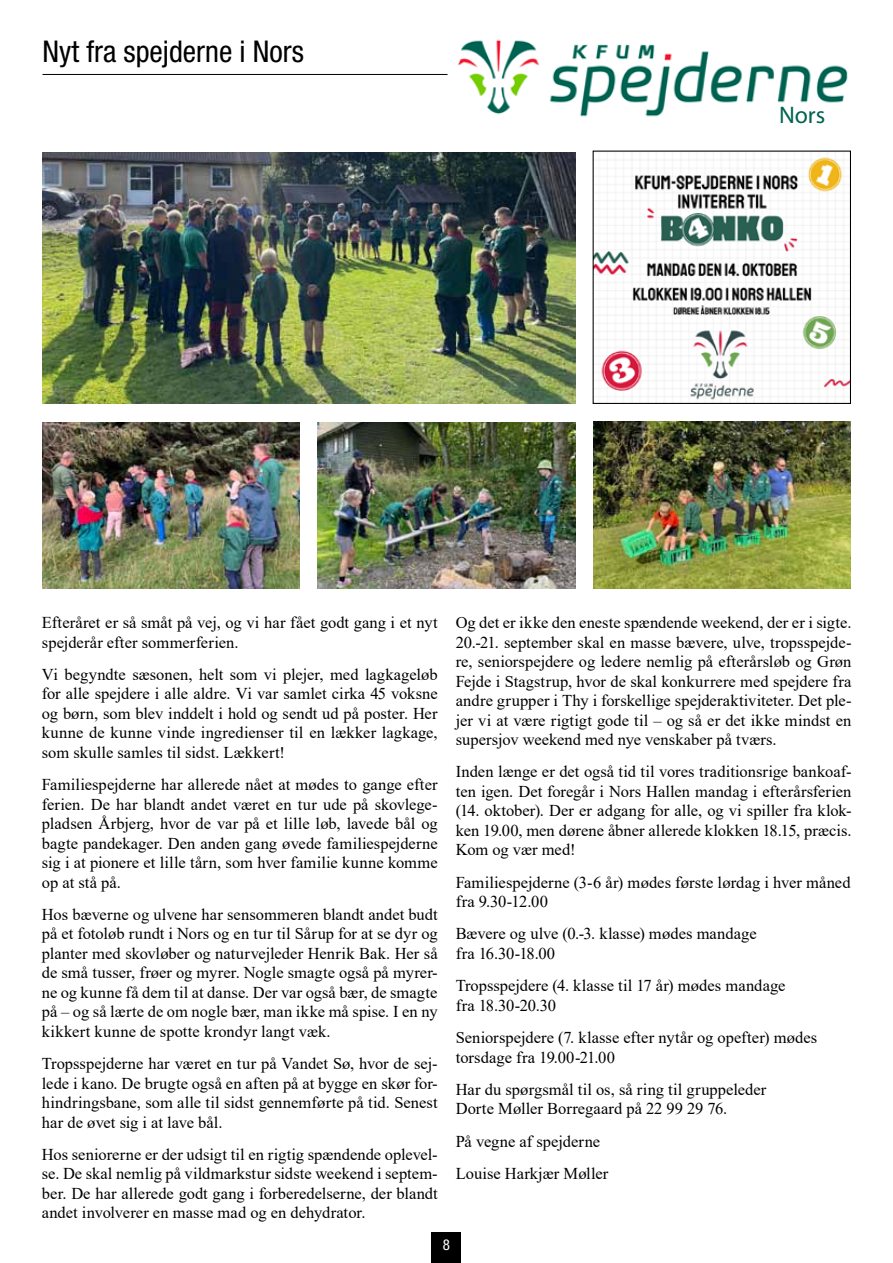
<style>
.page{position:relative;width:893px;height:1263px;background:#fff}
.page>*{position:absolute;margin:0;border:0;box-sizing:border-box;transform-origin:0 0}
.t1{font:condensed 30px "Helvetica Neue LT Std";color:#000}
.t2{font:24px "Myriad Pro";color:#006351}
.t3{font:16.5px/19.5px "Times New Roman";letter-spacing:.005em;color:#000}
.t4{font:condensed 15px "Helvetica Neue LT Std";color:#fff}
</style>
<div class="page">
<div style="left:432px;top:1232px;width:29px;height:31px;background:#000"></div>
<img style="left:457px;top:39px;width:391px;height:78px">
<hr style="left:43px;top:74px;width:405px;height:1px;background:#000">
<div style="left:674px;top:104px;width:172px;height:22px;background:#fff"></div>
<img style="left:43px;top:152px;width:532px;height:252px">
<img style="left:43px;top:422px;width:257px;height:167px">
<img style="left:318px;top:422px;width:257px;height:167px">
<img style="left:593px;top:422px;width:257px;height:166px">
<img style="left:595px;top:153px;width:254px;height:247px">
<div style="left:593px;top:151px;width:258px;height:253px;border:1px solid #000"></div>
<h1 class="t1" style="left:43px;top:34px;width:263px">Nyt fra spejderne i Nors</h1>
<h2 class="t2" style="left:779px;top:100px;width:48px">Nors</h2>
<p class="t3" style="left:42px;top:612px;width:397px">Efteråret er så småt på vej, og vi har fået godt gang i et nyt spejderår efter sommerferien.</p>
<p class="t3" style="left:42px;top:664px;width:397px;text-align:justify">Vi begyndte sæsonen, helt som vi plejer, med lagkageløb for alle spejdere i alle aldre. Vi var samlet cirka 45 voksne og børn, som blev inddelt i hold og sendt ud på poster. Her kunne de kunne vinde ingredienser til en lækker lagkage, som skulle samles til sidst. Lækkert!</p>
<p class="t3" style="left:42px;top:774px;width:397px;text-align:justify">Familiespejderne har allerede nået at mødes to gange efter ferien. De har blandt andet været en tur ude på skovlege&shy;pladsen Årbjerg, hvor de var på et lille løb, lavede bål og bagte pandekager. Den anden gang øvede familiespejderne sig i at pionere et lille tårn, som hver familie kunne komme op at stå på.</p>
<p class="t3" style="left:42px;top:904px;width:397px;text-align:justify">Hos bæverne og ulvene har sensommeren blandt andet budt på et fotoløb rundt i Nors og en tur til Sårup for at se dyr og planter med skovløber og naturvejleder Henrik Bak. Her så de små tusser, frøer og myrer. Nogle smagte også på myrer&shy;ne og kunne få dem til at danse. Der var også bær, de smagte på – og så lærte de om nogle bær, man ikke må spise. I en ny kikkert kunne de spotte krondyr langt væk.</p>
<p class="t3" style="left:42px;top:1053px;width:397px;text-align:justify">Tropsspejderne har været en tur på Vandet Sø, hvor de sej&shy;lede i kano. De brugte også en aften på at bygge en skør for&shy;hindringsbane, som alle til sidst gennemførte på tid. Senest har de øvet sig i at lave bål.</p>
<p class="t3" style="left:42px;top:1144px;width:397px;text-align:justify">Hos seniorerne er der udsigt til en rigtig spændende oplevel&shy;se. De skal nemlig på vildmarkstur sidste weekend i septem&shy;ber. De har allerede godt gang i forberedelserne, der blandt andet involverer en masse mad og en dehydrator.</p>
<p class="t3" style="left:456px;top:612px;width:397px;text-align:justify">Og det er ikke den eneste spændende weekend, der er i sigte.<br>20.-21. september skal en masse bævere, ulve, tropsspejde&shy;re, seniorspejdere og ledere nemlig på efterårsløb og Grøn Fejde i Stagstrup, hvor de skal konkurrere med spejdere fra andre grupper i Thy i forskellige spejderaktiviteter. Det ple&shy;jer vi at være rigtigt gode til – og så er det ikke mindst en supersjov weekend med nye venskaber på tværs.</p>
<p class="t3" style="left:456px;top:762px;width:397px;text-align:justify">Inden længe er det også tid til vores traditionsrige bankoaf&shy;ten igen. Det foregår i Nors Hallen mandag i efterårsferien (14. oktober). Der er adgang for alle, og vi spiller fra klok&shy;ken 19.00, men dørene åbner allerede klokken 18.15, præcis.<br>Kom og vær med!</p>
<p class="t3" style="left:456px;top:872px;width:396px">Familiespejderne (3-6 år) mødes første lørdag i hver måned fra 9.30-12.00</p>
<p class="t3" style="left:456px;top:924px;width:302px">Bævere og ulve (0.-3. klasse) mødes mandage fra 16.30-18.00</p>
<p class="t3" style="left:456px;top:975px;width:331px">Tropsspejdere (4. klasse til 17 år) mødes mandage fra 18.30-20.30</p>
<p class="t3" style="left:456px;top:1027px;width:363px">Seniorspejdere (7. klasse efter nytår og opefter) mødes torsdage fra 19.00-21.00</p>
<p class="t3" style="left:456px;top:1079px;width:312px">Har du spørgsmål til os, så ring til gruppeleder<br>Dorte Møller Borregaard på 22 99 29 76.</p>
<p class="t3" style="left:456px;top:1124px;width:154px;line-height:32.2px">På vegne af spejderne<br>Louise Harkjær Møller</p>
<p class="t4" style="left:443px;top:1236px;width:9px">8</p>
</div>
